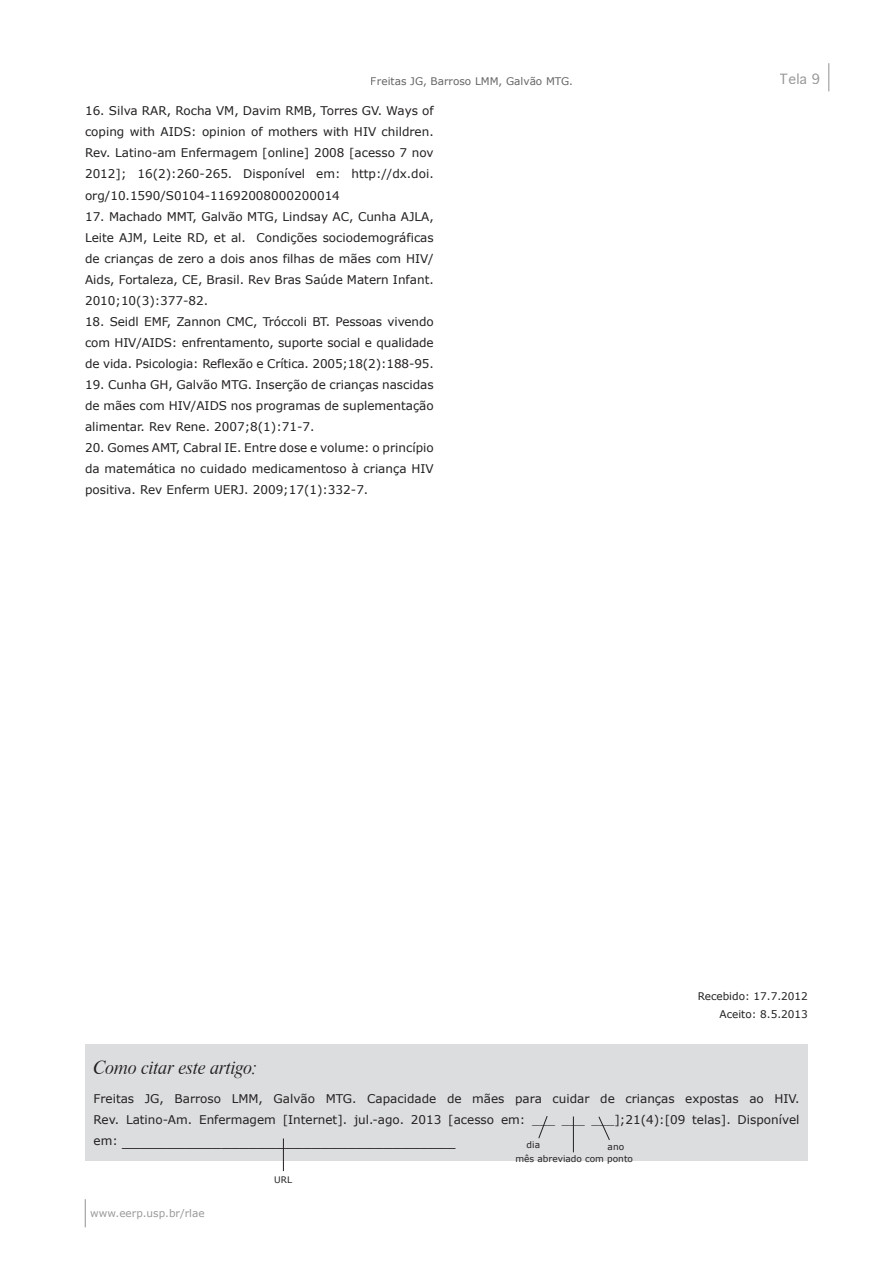
<style>
.page{position:relative;width:893px;height:1263px;background:#fff}
.page>*{position:absolute;margin:0;border:0;box-sizing:border-box;transform-origin:0 0}
.t1{font:18px "Times New Roman";color:#231f20}
.t2{font:18px "Dutch 801 BT Italic Headline";color:#231f20}
.t3{font:13.5px "Geneva";color:#6c6d70}
._18__Referências{font:12px/21px "Verdana";color:#231f20;text-align:justify}
.t4{font:10.5px/18px "Verdana";color:#231f20;text-align:right}
.t5{font:10.5px "Verdana";color:#6c6d70}
._18__Referências-2{font:9px "Verdana";color:#231f20}
.s1{font-family:"Verdana";font-size:12px}
</style>
<div class="page">
<svg style="left:85px;top:1199px;width:1px;height:28px"></svg>
<svg style="left:828px;top:63px;width:1px;height:28px"></svg>
<div style="left:85px;top:1044px;width:723px;height:117px;background:#dcdddf"></div>
<svg style="left:538px;top:1116px;width:10px;height:23px"></svg>
<hr style="left:573px;top:1116px;width:1px;height:36px;background:#231f20">
<svg style="left:598px;top:1116px;width:12px;height:24px"></svg>
<hr style="left:283px;top:1138px;width:1px;height:33px;background:#231f20">
<p class="t4" style="left:371px;top:72px;width:204px">Freitas JG, Barroso LMM, Galvão MTG.</p>
<p class="t3" style="left:780px;top:70px;width:42px">Tela 9</p>
<p class="_18__Referências" style="left:85px;top:100px;width:350px">16. Silva RAR, Rocha VM, Davim RMB, Torres GV. Ways of coping with AIDS: opinion of mothers with HIV children.<br>Rev. Latino-am Enfermagem [online] 2008 [acesso 7 nov 2012]; 16(2):260-265. Disponível em: http://dx.doi. org/10.1590/S0104-11692008000200014</p>
<p class="_18__Referências" style="left:85px;top:205px;width:350px">17. Machado MMT, Galvão MTG, Lindsay AC, Cunha AJLA, Leite AJM, Leite RD, et al. Condições sociodemográficas de crianças de zero a dois anos filhas de mães com HIV/ Aids, Fortaleza, CE, Brasil. Rev Bras Saúde Matern Infant.<br>2010;10(3):377-82.</p>
<p class="_18__Referências" style="left:85px;top:310px;width:350px">18. Seidl EMF, Zannon CMC, Tróccoli BT. Pessoas vivendo com HIV/AIDS: enfrentamento, suporte social e qualidade de vida. Psicologia: Reflexão e Crítica. 2005;18(2):188-95.</p>
<p class="_18__Referências" style="left:85px;top:373px;width:350px">19. Cunha GH, Galvão MTG. Inserção de crianças nascidas de mães com HIV/AIDS nos programas de suplementação alimentar. Rev Rene. 2007;8(1):71-7.</p>
<p class="_18__Referências" style="left:85px;top:436px;width:350px">20. Gomes AMT, Cabral IE. Entre dose e volume: o princípio da matemática no cuidado medicamentoso à criança HIV positiva. Rev Enferm UERJ. 2009;17(1):332-7.</p>
<p class="t4" style="left:698px;top:987px;width:112px">Recebido: 17.7.2012<br>Aceito: 8.5.2013</p>
<h1 class="t2" style="left:94px;top:1056px;width:165px">Como citar este artigo:</h1>
<p class="_18__Referências" style="left:94px;top:1088px;width:707px">Freitas JG, Barroso LMM, Galvão MTG. Capacidade de mães para cuidar de crianças expostas ao HIV.<br>Rev. Latino-Am. Enfermagem [Internet]. jul.-ago. 2013 [acesso em: ___ ___ ___];21(4):[09 telas]. Disponível</p>
<h1 class="t1" style="left:94px;top:1127px;width:363px"><span class="s1">em:</span> _____________________________________</h1>
<p class="_18__Referências-2" style="left:527px;top:1139px;width:15px">dia</p>
<p class="_18__Referências-2" style="left:515px;top:1153px;width:119px">mês abreviado com ponto</p>
<p class="_18__Referências-2" style="left:608px;top:1141px;width:18px">ano</p>
<p class="t5" style="left:90px;top:1207px;width:116px">www.eerp.usp.br/rlae</p>
<p class="_18__Referências-2" style="left:274px;top:1174px;width:19px">URL</p>
</div>
